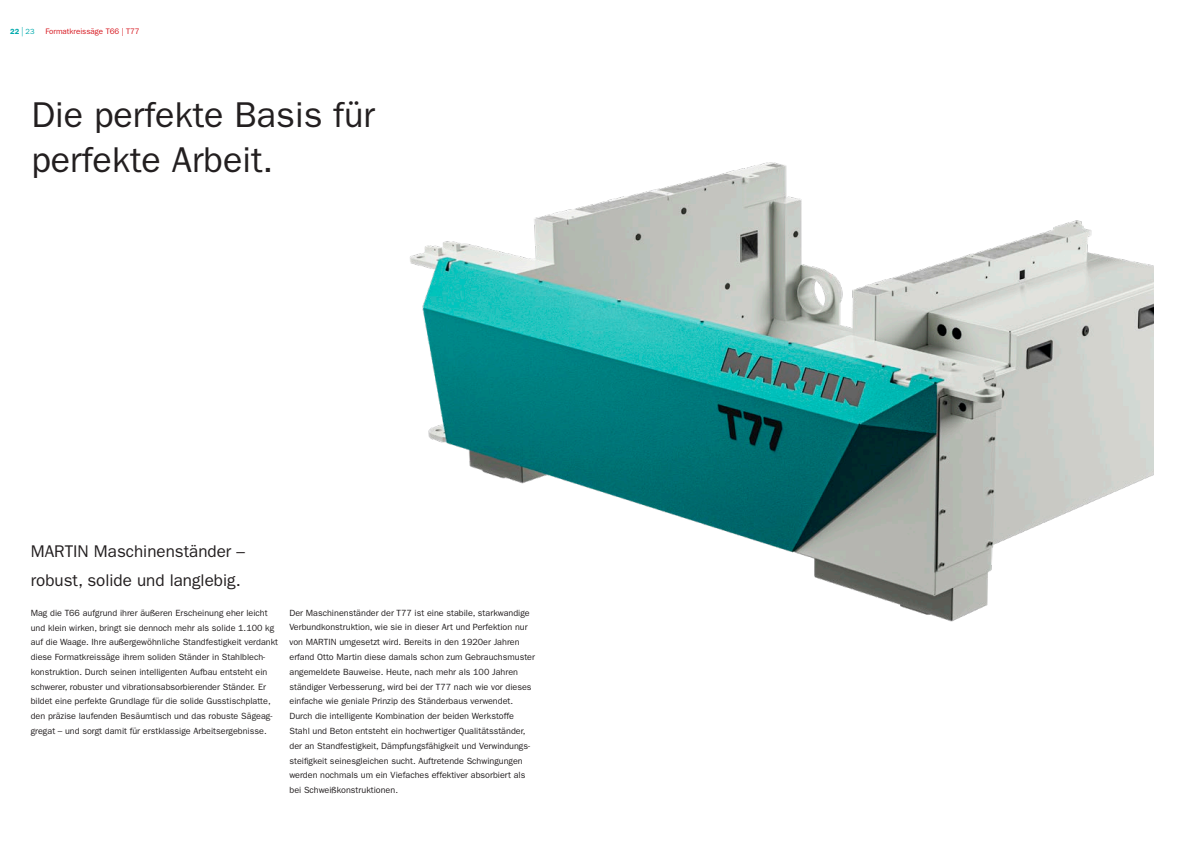
<style>
.page{position:relative;width:1191px;height:842px;background:#fff}
.page>*{position:absolute;margin:0;border:0;box-sizing:border-box;transform-origin:0 0}
.t1{font:36px/44.4px "ITC Franklin Gothic Std";color:#231f20}
.t2{font:17px/29.6px "ITC Franklin Gothic Std";color:#231f20}
.t3{font:9px/14.8px "ITC Franklin Gothic Std";color:#231f20}
.t4{font:8px "ITC Franklin Gothic Std";color:#d7171f}
.t5{font:600 7.5px "ITC Franklin Gothic Std";color:#00aaad}
.s1{font-weight:400;font-size:9.4px}
.s2{font-weight:400}
</style>
<div class="page">
<img style="left:410px;top:162px;width:744px;height:460px">
<p class="t5" style="left:10px;top:27px;width:26px">22 <span class="s1">|</span> <span class="s2">23</span></p>
<p class="t4" style="left:45px;top:27px;width:96px">Formatkreissäge T66 | T77</p>
<h1 class="t1" style="left:31px;top:93px;width:345px">Die perfekte Basis für perfekte Arbeit.</h1>
<h2 class="t2" style="left:31px;top:536px;width:216px">MARTIN Maschinenständer – robust, solide und langlebig.</h2>
<p class="t3" style="left:31px;top:605px;width:249px">Mag die T66 aufgrund ihrer äußeren Erscheinung eher leicht und klein wirken, bringt sie dennoch mehr als solide 1.100 kg auf die Waage. Ihre außergewöhnliche Standfestigkeit verdankt diese Formatkreissäge ihrem soliden Ständer in Stahlblech&shy;konstruktion. Durch seinen intelligenten Aufbau entsteht ein schwerer, robuster und vibrationsabsorbierender Ständer. Er bildet eine perfekte Grundlage für die solide Gusstischplatte, den präzise laufenden Besäumtisch und das robuste Sägeag&shy;gregat – und sorgt damit für erstklassige Arbeitsergebnisse.</p>
<p class="t3" style="left:289px;top:605px;width:247px">Der Maschinenständer der T77 ist eine stabile, starkwandige Verbundkonstruktion, wie sie in dieser Art und Perfektion nur von MARTIN umgesetzt wird. Bereits in den 1920er Jahren erfand Otto Martin diese damals schon zum Gebrauchsmuster angemeldete Bauweise. Heute, nach mehr als 100 Jahren ständiger Verbesserung, wird bei der T77 nach wie vor dieses einfache wie geniale Prinzip des Ständerbaus verwendet.<br>Durch die intelligente Kombination der beiden Werkstoffe Stahl und Beton entsteht ein hochwertiger Qualitätsständer, der an Standfestigkeit, Dämpfungsfähigkeit und Verwindungs&shy;steifigkeit seinesgleichen sucht. Auftretende Schwingungen werden nochmals um ein Viefaches effektiver absorbiert als bei Schweißkonstruktionen.</p>
</div>
